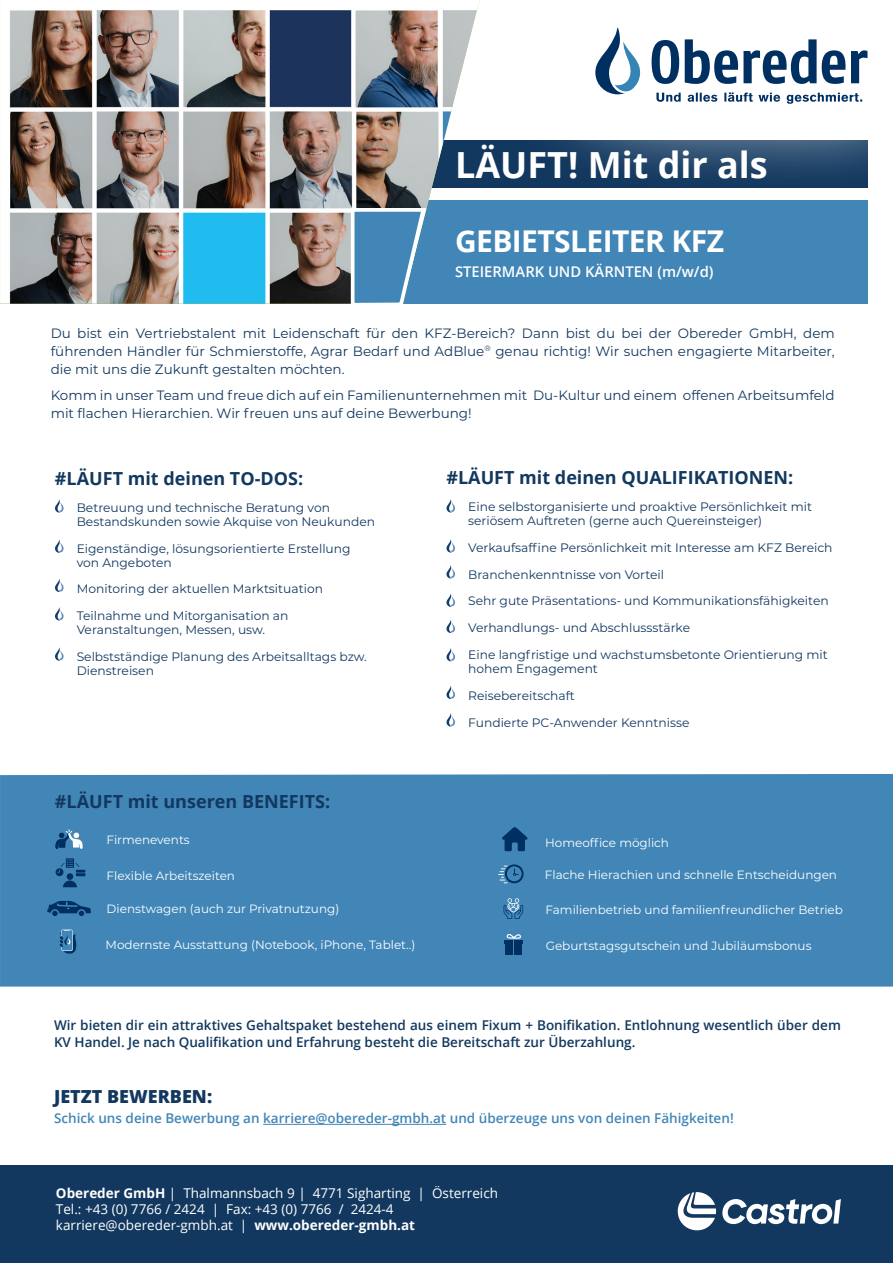
<style>
.page{position:relative;width:893px;height:1263px;background:#fff}
.page>*{position:absolute;margin:0;border:0;box-sizing:border-box;transform-origin:0 0}
.t1{font:700 36px "Open Sans";color:#fff}
.t2{font:700 30px "Open Sans";letter-spacing:-.02em;color:#fff}
.t3{font:700 18px "Open Sans";color:#12385f}
.t4{font:800 18px "Open Sans";color:#12385f}
.t5{font:600 14.7px "Open Sans";color:#fff}
.t6{font:13.5px/18px "Montserrat";color:#12385f;text-align:justify}
.t7{font:600 13.5px/16.2px "Open Sans";color:#12385f}
.t8{font:13.5px/16.2px "Open Sans";color:#fff}
.t9{font:600 13.5px "Open Sans";color:#4186b7}
.t10{font:12.3px/26.8px "Montserrat";color:#12385f}
.t11{font:12px "Montserrat";color:#fff}
.s1{font-weight:700}
</style>
<div class="page">
<div style="left:0;top:1166px;width:893px;height:97px;background:#12385f"></div>
<svg style="left:678px;top:1192px;width:38px;height:39px"></svg>
<svg style="left:722px;top:1199px;width:119px;height:25px"></svg>
<svg style="left:55px;top:499px;width:9px;height:14px"></svg>
<svg style="left:55px;top:540px;width:9px;height:13px"></svg>
<svg style="left:55px;top:579px;width:9px;height:13px"></svg>
<svg style="left:55px;top:607px;width:9px;height:13px"></svg>
<svg style="left:55px;top:647px;width:9px;height:14px"></svg>
<svg style="left:446px;top:499px;width:9px;height:13px"></svg>
<svg style="left:446px;top:539px;width:9px;height:13px"></svg>
<svg style="left:446px;top:565px;width:9px;height:13px"></svg>
<svg style="left:446px;top:593px;width:9px;height:14px"></svg>
<svg style="left:446px;top:620px;width:9px;height:13px"></svg>
<svg style="left:446px;top:648px;width:9px;height:13px"></svg>
<hr style="left:263px;top:1124px;width:183px;height:1px;background:#4186b7">
<div style="left:0;top:774px;width:893px;height:212px;background:#4186b7"></div>
<svg style="left:60px;top:929px;width:16px;height:25px"></svg>
<svg style="left:56px;top:829px;width:27px;height:20px"></svg>
<div style="left:505px;top:944px;width:8px;height:10px;background:#003061"></div>
<div style="left:514px;top:944px;width:8px;height:10px;background:#003061"></div>
<svg style="left:504px;top:932px;width:19px;height:11px"></svg>
<svg style="left:56px;top:858px;width:29px;height:29px"></svg>
<svg style="left:504px;top:898px;width:19px;height:21px"></svg>
<svg style="left:498px;top:864px;width:26px;height:20px"></svg>
<svg style="left:502px;top:827px;width:26px;height:24px"></svg>
<div style="left:0;top:200px;width:867px;height:104px;background:#4186b7"></div>
<div style="left:365px;top:140px;width:502px;height:48px;background:#12385f"></div>
<div style="left:506px;top:0;width:387px;height:195px;background:#fff;opacity:.75"></div>
<svg style="left:652px;top:39px;width:215px;height:45px"></svg>
<svg style="left:595px;top:27px;width:45px;height:67px"></svg>
<svg style="left:656px;top:92px;width:206px;height:12px"></svg>
<img style="left:0;top:2px;width:479px;height:302px">
<svg style="left:446px;top:686px;width:9px;height:13px"></svg>
<svg style="left:446px;top:713px;width:9px;height:13px"></svg>
<svg style="left:47px;top:901px;width:44px;height:15px"></svg>
<svg style="left:349px;top:206px;width:79px;height:98px"></svg>
<h1 class="t1" style="left:455px;top:139px;width:314px">LÄUFT! Mit dir als</h1>
<h2 class="t2" style="left:455px;top:219px;width:270px">GEBIETSLEITER KFZ</h2>
<p class="t5" style="left:455px;top:261px;width:260px">STEIERMARK UND KÄRNTEN (m/w/d)</p>
<p class="t6" style="left:51px;top:324px;width:786px">Du bist ein Vertriebstalent mit Leidenschaft für den KFZ-Bereich? Dann bist du bei der Obereder GmbH, dem führenden Händler für Schmierstoffe, Agrar Bedarf und AdBlue<sup>®</sup> genau richtig! Wir suchen engagierte Mitarbeiter, die mit uns die Zukunft gestalten möchten.</p>
<p class="t6" style="left:51px;top:386px;width:785px">Komm in unser Team und freue dich auf ein Familienunternehmen mit Du-Kultur und einem offenen Arbeitsumfeld mit flachen Hierarchien. Wir freuen uns auf deine Bewerbung!</p>
<h3 class="t3" style="left:55px;top:466px;width:250px">#LÄUFT mit deinen TO-DOS:</h3>
<p class="t10" style="left:77px;top:500px;width:300px;line-height:13.8px">Betreuung und technische Beratung von<br>Bestandskunden sowie Akquise von Neukunden</p>
<p class="t10" style="left:77px;top:541px;width:275px;line-height:13.8px">Eigenständige, lösungsorientierte Erstellung von Angeboten</p>
<p class="t10" style="left:77px;top:575px;width:248px">Monitoring der aktuellen Marktsituation<br>Teilnahme und Mitorganisation an</p>
<p class="t10" style="left:77px;top:616px;width:292px">Veranstaltungen, Messen, usw.<br>Selbstständige Planung des Arbeitsalltags bzw.</p>
<p class="t10" style="left:77px;top:656px;width:79px">Dienstreisen</p>
<h3 class="t3" style="left:55px;top:789px;width:277px">#LÄUFT mit unseren BENEFITS:</h3>
<h3 class="t3" style="left:446px;top:465px;width:348px">#LÄUFT mit deinen QUALIFIKATIONEN:</h3>
<p class="t10" style="left:468px;top:499px;width:345px;line-height:13.8px">Eine selbstorganisierte und proaktive Persönlichkeit mit seriösem Auftreten (gerne auch Quereinsteiger)</p>
<p class="t10" style="left:468px;top:533px;width:366px">Verkaufsaffine Persönlichkeit mit Interesse am KFZ Bereich Branchenkenntnisse von Vorteil<br>Sehr gute Präsentations- und Kommunikationsfähigkeiten Verhandlungs- und Abschlussstärke<br>Eine langfristige und wachstumsbetonte Orientierung mit</p>
<p class="t10" style="left:468px;top:655px;width:223px">hohem Engagement<br>Reisebereitschaft<br>Fundierte PC-Anwender Kenntnisse</p>
<p class="t11" style="left:107px;top:831px;width:85px">Firmenevents</p>
<p class="t11" style="left:545px;top:834px;width:125px">Homeoffice möglich</p>
<p class="t11" style="left:107px;top:867px;width:130px">Flexible Arbeitszeiten</p>
<p class="t11" style="left:545px;top:867px;width:294px">Flache Hierachien und schnelle Entscheidungen</p>
<p class="t11" style="left:107px;top:900px;width:234px">Dienstwagen (auch zur Privatnutzung)</p>
<p class="t11" style="left:545px;top:902px;width:299px">Familienbetrieb und familienfreundlicher Betrieb</p>
<p class="t11" style="left:546px;top:937px;width:267px">Geburtstagsgutschein und Jubiläumsbonus</p>
<p class="t11" style="left:106px;top:936px;width:311px">Modernste Ausstattung (Notebook, iPhone, Tablet..)</p>
<p class="t7" style="left:54px;top:1017px;width:788px">Wir bieten dir ein attraktives Gehaltspaket bestehend aus einem Fixum + Bonifikation. Entlohnung wesentlich über dem<br>KV Handel. Je nach Qualifikation und Erfahrung besteht die Bereitschaft zur Überzahlung.</p>
<h3 class="t4" style="left:54px;top:1083px;width:160px">JETZT BEWERBEN:</h3>
<p class="t9" style="left:54px;top:1109px;width:681px">Schick uns deine Bewerbung an karriere@obereder-gmbh.at und überzeuge uns von deinen Fähigkeiten!</p>
<p class="t8" style="left:56px;top:1184px;width:444px"><span class="s1">Obereder GmbH</span> | Thalmannsbach 9 | 4771 Sigharting | Österreich<br>Tel.: +43 (0) 7766 / 2424 | Fax: +43 (0) 7766 / 2424-4 karriere@obereder-gmbh.at | <span class="s1">www.obereder-gmbh.at</span></p>
</div>
